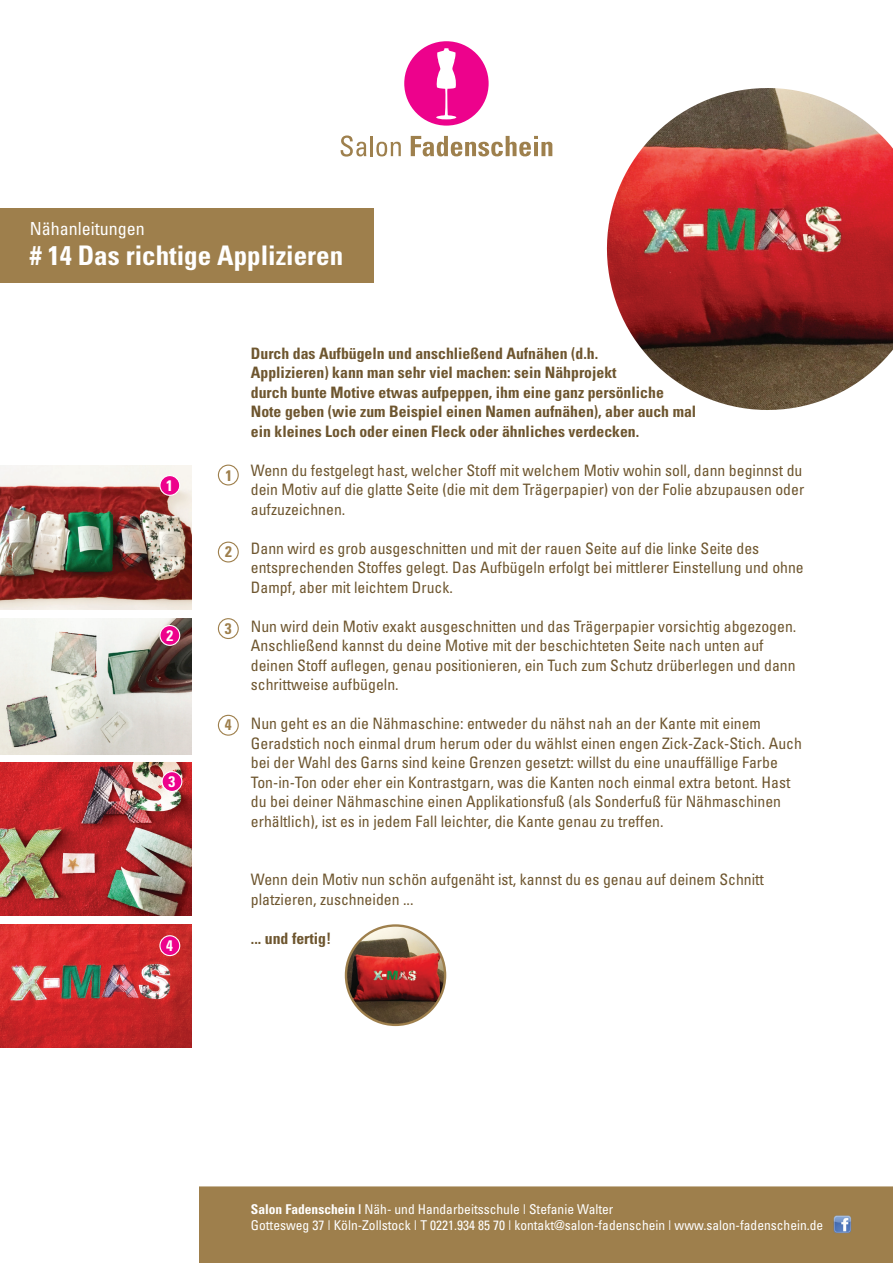
<style>
.page{position:relative;width:893px;height:1263px;background:#fff}
.page>*{position:absolute;margin:0;border:0;box-sizing:border-box;transform-origin:0 0}
.t1{font:700 condensed 27px "Univers";color:#fff}
.t2{font:condensed 18px "Univers";color:#fff}
.t3{font:condensed 15.75px/19.5px "Univers";color:#6e562f}
.t4{font:700 condensed 15.75px/19.5px "Univers";color:#6e562f}
.t5{font:700 condensed 15.3px "Univers";color:#9e7f4c}
.t6{font:700 condensed 15.3px "Univers";color:#fff}
.t7{font:condensed 13.5px/16.5px "Univers";color:#fff}
.s1{font-weight:700}
</style>
<div class="page">
<img style="left:346px;top:925px;width:99px;height:100px;border-radius:50px">
<div style="left:345px;top:924px;width:101px;height:102px;border:2px solid #9e7f4c;border-radius:50%"></div>
<div style="left:218px;top:465px;width:21px;height:20px;border:1px solid #9e7f4c;border-radius:50%"></div>
<div style="left:218px;top:542px;width:21px;height:20px;border:1px solid #9e7f4c;border-radius:50%"></div>
<div style="left:218px;top:618px;width:21px;height:21px;border:1px solid #9e7f4c;border-radius:50%"></div>
<div style="left:218px;top:715px;width:21px;height:21px;border:1px solid #9e7f4c;border-radius:50%"></div>
<div style="left:199px;top:1186px;width:694px;height:77px;background:#9e7f4c"></div>
<img style="left:833px;top:1215px;width:19px;height:18px">
<svg style="left:341px;top:135px;width:25px;height:22px"></svg>
<hr style="left:370px;top:136px;width:3px;height:20px;background:#9e804d">
<svg style="left:376px;top:142px;width:25px;height:14px"></svg>
<svg style="left:411px;top:136px;width:141px;height:20px"></svg>
<div style="left:404px;top:41px;width:85px;height:85px;background:#ed028c;border-radius:50%"></div>
<svg style="left:436px;top:48px;width:21px;height:71px"></svg>
<div style="left:0;top:208px;width:373px;height:75px;background:#9e7f4c"></div>
<svg style="left:606px;top:88px;width:287px;height:322px"></svg>
<img style="left:0;top:465px;width:191px;height:145px">
<div style="left:160px;top:476px;width:20px;height:19px;background:#ed028c;border-radius:50%"></div>
<div style="left:159px;top:475px;width:21px;height:21px;border:1px solid #fff;border-radius:50%"></div>
<img style="left:0;top:618px;width:191px;height:136px">
<div style="left:160px;top:625px;width:20px;height:20px;background:#ed028c;border-radius:50%"></div>
<div style="left:159px;top:625px;width:21px;height:21px;border:1px solid #fff;border-radius:50%"></div>
<img style="left:0;top:924px;width:191px;height:124px">
<div style="left:160px;top:936px;width:20px;height:19px;background:#ed028c;border-radius:50%"></div>
<div style="left:159px;top:935px;width:21px;height:21px;border:1px solid #fff;border-radius:50%"></div>
<img style="left:0;top:763px;width:191px;height:153px">
<div style="left:162px;top:772px;width:20px;height:19px;background:#ed028c;border-radius:50%"></div>
<div style="left:162px;top:771px;width:20px;height:21px;border:1px solid #fff;border-radius:50%"></div>
<p class="t2" style="left:30px;top:217px;width:117px">Nähanleitungen</p>
<h1 class="t1" style="left:30px;top:239px;width:315px"># 14 Das richtige Applizieren</h1>
<p class="t6" style="left:166px;top:476px;width:8px">1</p>
<p class="t6" style="left:167px;top:626px;width:8px">2</p>
<p class="t6" style="left:168px;top:772px;width:8px">3</p>
<p class="t6" style="left:166px;top:936px;width:8px">4</p>
<p class="t5" style="left:226px;top:466px;width:8px">1</p>
<p class="t5" style="left:225px;top:542px;width:8px">2</p>
<p class="t5" style="left:225px;top:619px;width:8px">3</p>
<p class="t5" style="left:225px;top:715px;width:8px">4</p>
<p class="t4" style="left:251px;top:343px;width:447px">Durch das Aufbügeln und anschließend Aufnähen (d.h.<br>Applizieren) kann man sehr viel machen: sein Nähprojekt<br>durch bunte Motive etwas aufpeppen, ihm eine ganz persönliche Note geben (wie zum Beispiel einen Namen aufnähen), aber auch mal ein kleines Loch oder einen Fleck oder ähnliches verdecken.</p>
<p class="t3" style="left:251px;top:460px;width:555px;text-align:justify">Wenn du festgelegt hast, welcher Stoff mit welchem Motiv wohin soll, dann beginnst du dein Motiv auf die glatte Seite (die mit dem Trägerpapier) von der Folie abzupausen oder aufzuzeichnen.</p>
<p class="t3" style="left:251px;top:538px;width:554px">Dann wird es grob ausgeschnitten und mit der rauen Seite auf die linke Seite des entsprechenden Stoffes gelegt. Das Aufbügeln erfolgt bei mittlerer Einstellung und ohne<br>Dampf, aber mit leichtem Druck.</p>
<p class="t3" style="left:251px;top:616px;width:547px">Nun wird dein Motiv exakt ausgeschnitten und das Trägerpapier vorsichtig abgezogen.<br>Anschließend kannst du deine Motive mit der beschichteten Seite nach unten auf deinen Stoff auflegen, genau positionieren, ein Tuch zum Schutz drüberlegen und dann schrittweise aufbügeln.</p>
<p class="t3" style="left:251px;top:713px;width:553px">Nun geht es an die Nähmaschine: entweder du nähst nah an der Kante mit einem Geradstich noch einmal drum herum oder du wählst einen engen Zick-Zack-Stich. Auch bei der Wahl des Garns sind keine Grenzen gesetzt: willst du eine unauffällige Farbe Ton-in-Ton oder eher ein Kontrastgarn, was die Kanten noch einmal extra betont. Hast du bei deiner Nähmaschine einen Applikationsfuß (als Sonderfuß für Nähmaschinen erhältlich), ist es in jedem Fall leichter, die Kante genau zu treffen.</p>
<p class="t3" style="left:251px;top:869px;width:515px">Wenn dein Motiv nun schön aufgenäht ist, kannst du es genau auf deinem Schnitt platzieren, zuschneiden ...</p>
<p class="t4" style="left:251px;top:928px;width:82px">... und fertig!</p>
<p class="t7" style="left:251px;top:1200px;width:574px"><span class="s1">Salon Fadenschein |</span> Näh- und Handarbeitsschule | Stefanie Walter<br>Gottesweg 37 | Köln-Zollstock | T 0221.934 85 70 | kontakt@salon-fadenschein | www.salon-fadenschein.de</p>
</div>
